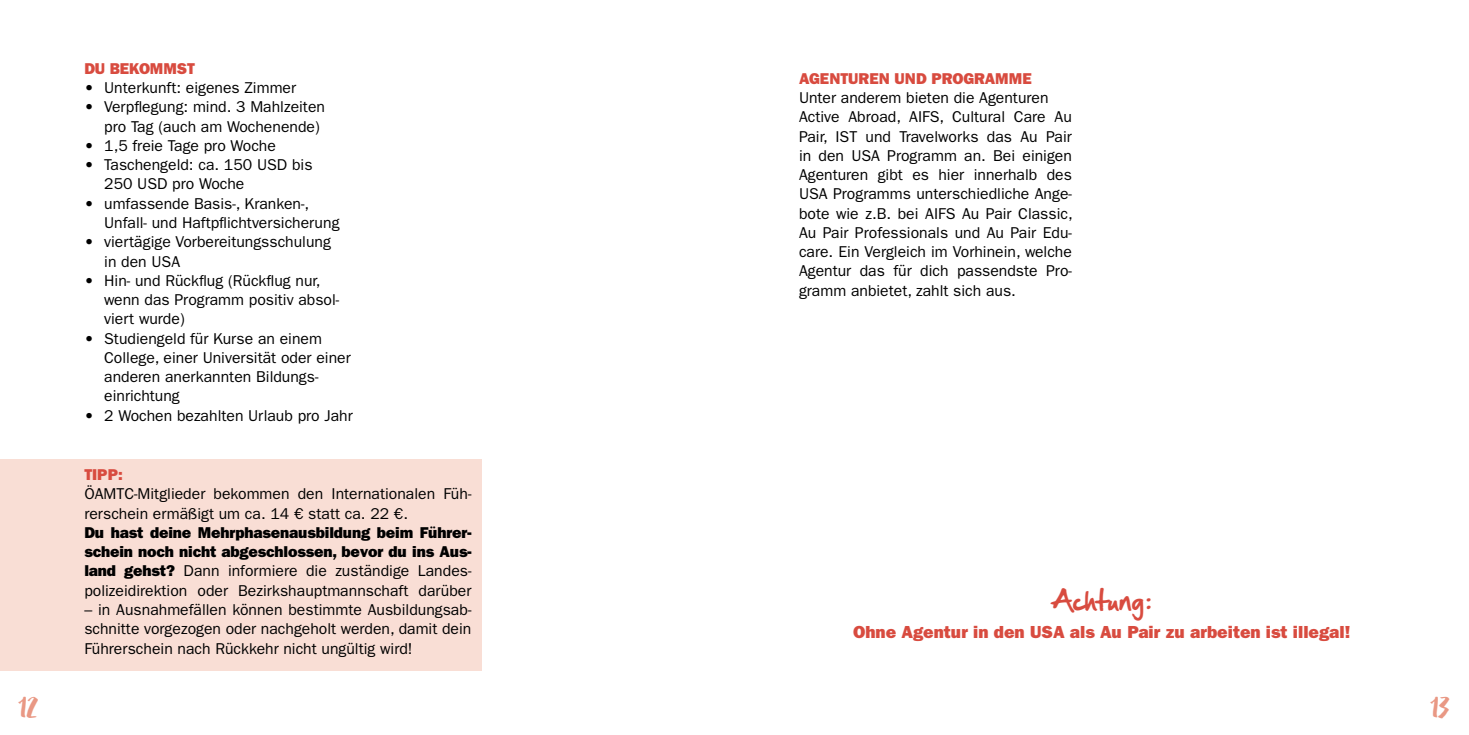
<style>
.page{position:relative;width:1469px;height:735px;background:#fff}
.page>*{position:absolute;margin:0;border:0;box-sizing:border-box;transform-origin:0 0}
.t1{font:44.8px "Debby";color:#e99884}
.t2{font:24.5px "Hand Of Sean";letter-spacing:.02em;color:#d84b3f}
.t3{font:17.5px "ITC Franklin Gothic Std Hvy";color:#d84b3f}
.t4{font:15.75px/19.2px "ITC Franklin Gothic Std";color:#000}
.t5{font:15.75px/19.2px "ITC Franklin Gothic Std Hvy";letter-spacing:-.01em;color:#000}
.t6{font:15.75px "ITC Franklin Gothic Std Hvy";color:#d84b3f}
.s1{font-family:"ITC Franklin Gothic Std Hvy"}
</style>
<div class="page">
<div style="left:0;top:459px;width:481px;height:211px;background:#f9ded5"></div>
<p class="t6" style="left:84px;top:59px;width:112px">DU BEKOMMST</p>
<p class="t4" style="left:84px;top:78px;width:213px"><span class="s1">•</span> Unterkunft: eigenes Zimmer</p>
<p class="t4" style="left:104px;top:97px;width:222px;text-indent:-20px"><span class="s1">•</span> Verpflegung: mind. 3 Mahlzeiten pro Tag (auch am Wochenende)</p>
<p class="t4" style="left:84px;top:136px;width:193px"><span class="s1">•</span> 1,5 freie Tage pro Woche</p>
<p class="t4" style="left:104px;top:155px;width:210px;text-indent:-20px"><span class="s1">•</span> Taschengeld: ca. 150 USD bis<br>250 USD pro Woche</p>
<p class="t4" style="left:104px;top:194px;width:237px;text-indent:-20px"><span class="s1">•</span> umfassende Basis-, Kranken-,<br>Unfall- und Haftpflichtversicherung</p>
<p class="t4" style="left:104px;top:232px;width:228px;text-indent:-20px"><span class="s1">•</span> viertägige Vorbereitungsschulung in den USA</p>
<p class="t4" style="left:104px;top:271px;width:236px;text-indent:-20px"><span class="s1">•</span> Hin- und Rückflug (Rückflug nur, wenn das Programm positiv absol&shy;viert wurde)</p>
<p class="t4" style="left:104px;top:328px;width:248px;text-indent:-20px"><span class="s1">•</span> Studiengeld für Kurse an einem<br>College, einer Universität oder einer anderen anerkannten Bildungs&shy;einrichtung</p>
<p class="t4" style="left:84px;top:405px;width:270px"><span class="s1">•</span> 2 Wochen bezahlten Urlaub pro Jahr</p>
<p class="t6" style="left:84px;top:465px;width:40px">TIPP:</p>
<p class="t4" style="left:84px;top:484px;width:388px">ÖAMTC-Mitglieder bekommen den Internationalen Füh&shy;rerschein ermäßigt um ca. 14 € statt ca. 22 €.</p>
<p class="t5" style="left:84px;top:522px;width:388px">Du hast deine Mehrphasenausbildung beim Führer&shy;schein noch nicht abgeschlossen, bevor du ins Aus-</p>
<p class="t4" style="left:84px;top:561px;width:388px"><span class="s1">land gehst?</span> Dann informiere die zuständige Landes&shy;polizeidirektion oder Bezirkshauptmannschaft darüber</p>
<p class="t4" style="left:84px;top:599px;width:388px;text-align:justify">– in Ausnahmefällen können bestimmte Ausbildungsab&shy;schnitte vorgezogen oder nachgeholt werden, damit dein Führerschein nach Rückkehr nicht ungültig wird!</p>
<p class="t6" style="left:799px;top:69px;width:234px">AGENTUREN UND PROGRAMME</p>
<p class="t4" style="left:799px;top:88px;width:275px">Unter anderem bieten die Agenturen Active Abroad, AIFS, Cultural Care Au Pair, IST und Travelworks das Au Pair in den USA Programm an. Bei einigen Agenturen gibt es hier innerhalb des USA Programms unterschiedliche Ange&shy;bote wie z.B. bei AIFS Au Pair Classic, Au Pair Professionals und Au Pair Edu&shy;care. Ein Vergleich im Vorhinein, welche Agentur das für dich passendste Pro&shy;gramm anbietet, zahlt sich aus.</p>
<h2 class="t2" style="left:1052px;top:578px;width:99px">Achtung:</h2>
<p class="t3" style="left:853px;top:621px;width:498px">Ohne Agentur in den USA als Au Pair zu arbeiten ist illegal!</p>
<h1 class="t1" style="left:20px;top:674px;width:19px">12</h1>
<h1 class="t1" style="left:1431px;top:674px;width:19px">13</h1>
</div>
